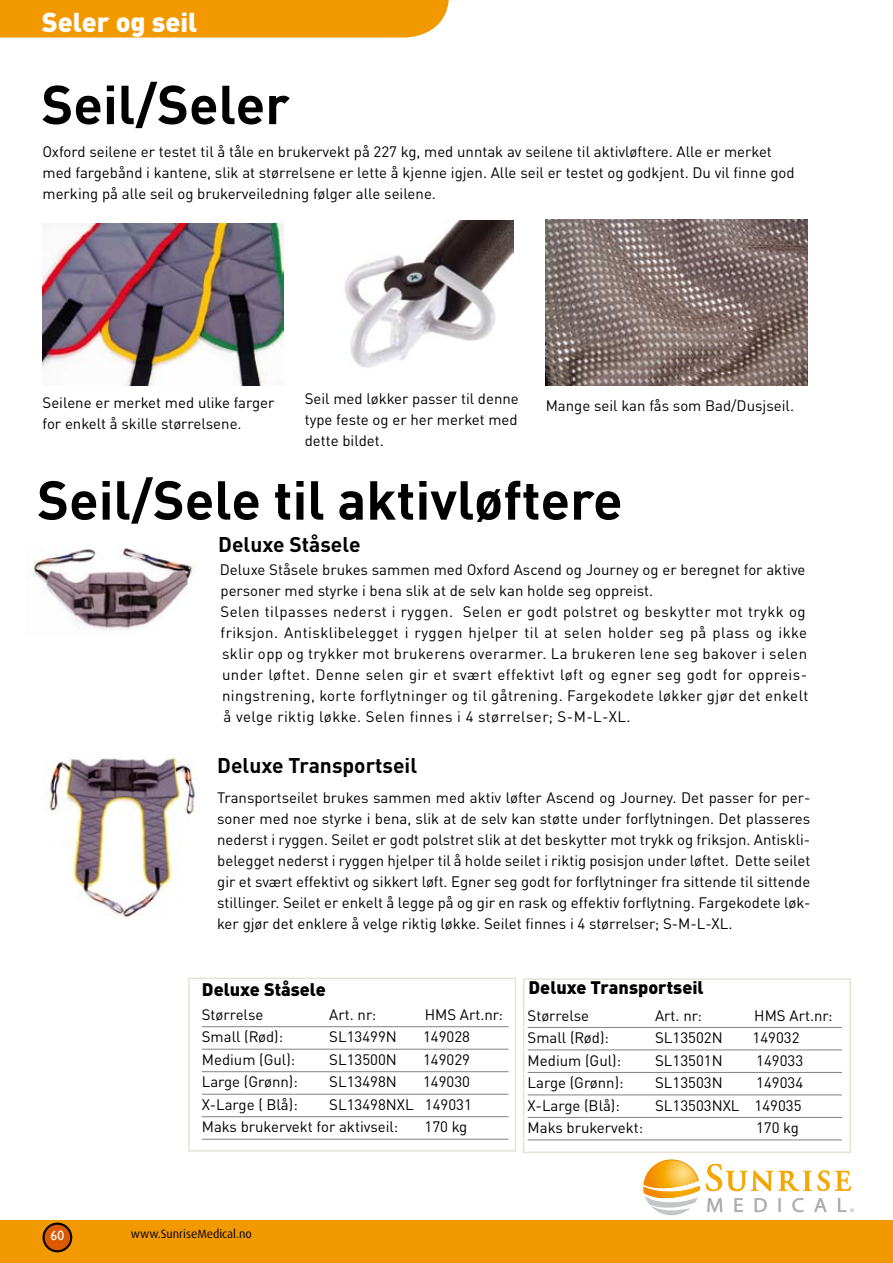
<style>
.page{position:relative;width:893px;height:1263px;background:#fff}
.page>*{position:absolute;margin:0;border:0;box-sizing:border-box;transform-origin:0 0}
.t1{font:700 54px "DINOT";color:#000}
.t2{font:900 27px "DINOT";color:#fff}
.t3{font:700 21px "DINOT";color:#000}
.t4{font:900 18px "DINOT";color:#000}
.t5{font:15px/21px "DINOT";color:#000}
.t6{font:15px/21px "DINOT";letter-spacing:.03em;color:#000}
.t7{font:13.5px "Gill Sans";color:#fff}
.t8{font:12px "Dax OT";color:#000}
</style>
<div class="page">
<div style="left:0;top:0;width:449px;height:38px;background:#f39900"></div>
<div style="left:0;top:1220px;width:893px;height:43px;background:#f39900"></div>
<div style="left:44px;top:1224px;width:27px;height:27px;background:#dc5900;border-radius:50%"></div>
<div style="left:43px;top:1222px;width:29px;height:30px;border:2px solid #000;border-radius:50%"></div>
<svg style="left:643px;top:1159px;width:57px;height:56px"></svg>
<svg style="left:706px;top:1164px;width:145px;height:27px"></svg>
<svg style="left:707px;top:1198px;width:15px;height:14px"></svg>
<svg style="left:734px;top:1198px;width:9px;height:14px"></svg>
<svg style="left:754px;top:1198px;width:13px;height:14px"></svg>
<svg style="left:778px;top:1198px;width:3px;height:14px"></svg>
<svg style="left:792px;top:1198px;width:12px;height:14px"></svg>
<svg style="left:814px;top:1198px;width:13px;height:14px"></svg>
<svg style="left:838px;top:1198px;width:16px;height:14px"></svg>
<img style="left:344px;top:221px;width:170px;height:147px">
<img style="left:32px;top:548px;width:164px;height:82px">
<img style="left:45px;top:756px;width:151px;height:161px">
<img style="left:43px;top:223px;width:240px;height:162px">
<img style="left:546px;top:220px;width:262px;height:165px">
<hr style="left:202px;top:1026px;width:307px;height:1px;background:#818084">
<hr style="left:202px;top:1049px;width:307px;height:1px;background:#818084">
<hr style="left:202px;top:1071px;width:307px;height:1px;background:#818084">
<hr style="left:202px;top:1094px;width:307px;height:1px;background:#818084">
<hr style="left:202px;top:1116px;width:307px;height:1px;background:#818084">
<hr style="left:202px;top:1139px;width:307px;height:1px;background:#818084">
<div style="left:188px;top:977px;width:328px;height:175px;border:2px solid #e4e3d6"></div>
<hr style="left:528px;top:1027px;width:314px;height:1px;background:#818084">
<hr style="left:528px;top:1049px;width:314px;height:1px;background:#818084">
<hr style="left:528px;top:1072px;width:314px;height:1px;background:#818084">
<hr style="left:528px;top:1094px;width:314px;height:1px;background:#818084">
<hr style="left:528px;top:1117px;width:314px;height:1px;background:#818084">
<hr style="left:528px;top:1139px;width:314px;height:1px;background:#818084">
<div style="left:523px;top:978px;width:328px;height:175px;border:2px solid #e4e3d6"></div>
<h2 class="t2" style="left:42px;top:4px;width:157px">Seler og seil</h2>
<h1 class="t1" style="left:41px;top:69px;width:250px">Seil/Seler</h1>
<p class="t5" style="left:43px;top:141px;width:754px">Oxford seilene er testet til å tåle en brukervekt på 227 kg, med unntak av seilene til aktivløftere. Alle er merket med fargebånd i kantene, slik at størrelsene er lette å kjenne igjen. Alle seil er testet og godkjent. Du vil finne god merking på alle seil og brukerveiledning følger alle seilene.</p>
<p class="t5" style="left:305px;top:387px;width:216px;text-align:justify">Seil med løkker passer til denne type feste og er her merket med dette bildet.</p>
<p class="t5" style="left:43px;top:391px;width:233px">Seilene er merket med ulike farger for enkelt å skille størrelsene.</p>
<p class="t5" style="left:546px;top:394px;width:250px">Mange seil kan fås som Bad/Dusjseil.</p>
<h1 class="t1" style="left:37px;top:465px;width:587px">Seil/Sele til aktivløftere</h1>
<h3 class="t3" style="left:218px;top:531px;width:144px">Deluxe Ståsele</h3>
<p class="t6" style="left:220px;top:559px;width:590px">Deluxe Ståsele brukes sammen med Oxford Ascend og Journey og er beregnet for aktive personer med styrke i bena slik at de selv kan holde seg oppreist.<br>Selen tilpasses nederst i ryggen. Selen er godt polstret og beskytter mot trykk og friksjon. Antisklibelegget i ryggen hjelper til at selen holder seg på plass og ikke sklir opp og trykker mot brukerens overarmer. La brukeren lene seg bakover i selen under løftet. Denne selen gir et svært effektivt løft og egner seg godt for oppreis&shy;ningstrening, korte forflytninger og til gåtrening. Fargekodete løkker gjør det enkelt å velge riktig løkke. Selen finnes i 4 størrelser; S-M-L-XL.</p>
<h3 class="t3" style="left:217px;top:752px;width:201px">Deluxe Transportseil</h3>
<p class="t5" style="left:217px;top:786px;width:595px;text-align:justify">Transportseilet brukes sammen med aktiv løfter Ascend og Journey. Det passer for per&shy;soner med noe styrke i bena, slik at de selv kan støtte under forflytningen. Det plasseres nederst i ryggen. Seilet er godt polstret slik at det beskytter mot trykk og friksjon. Antiskli&shy;belegget nederst i ryggen hjelper til å holde seilet i riktig posisjon under løftet. Dette seilet gir et svært effektivt og sikkert løft. Egner seg godt for forflytninger fra sittende til sittende stillinger. Seilet er enkelt å legge på og gir en rask og effektiv forflytning. Fargekodete løk&shy;ker gjør det enklere å velge riktig løkke. Seilet finnes i 4 størrelser; S-M-L-XL.</p>
<p class="t4" style="left:202px;top:977px;width:125px">Deluxe Ståsele</p>
<p class="t4" style="left:529px;top:976px;width:177px">Deluxe Transportseil</p>
<p class="t5" style="left:528px;top:1004px;width:63px">Størrelse</p>
<p class="t5" style="left:655px;top:1004px;width:48px">Art. nr:</p>
<p class="t5" style="left:754px;top:1004px;width:80px">HMS Art.nr:</p>
<p class="t5" style="left:528px;top:1027px;width:83px">Small (Rød):</p>
<p class="t5" style="left:655px;top:1027px;width:69px">SL13502N</p>
<p class="t5" style="left:753px;top:1027px;width:48px">149032</p>
<p class="t5" style="left:528px;top:1049px;width:95px">Medium (Gul):</p>
<p class="t5" style="left:655px;top:1049px;width:69px">SL13501N</p>
<p class="t5" style="left:756px;top:1049px;width:48px">149033</p>
<p class="t5" style="left:528px;top:1072px;width:97px">Large (Grønn):</p>
<p class="t5" style="left:655px;top:1072px;width:69px">SL13503N</p>
<p class="t5" style="left:756px;top:1072px;width:48px">149034</p>
<p class="t5" style="left:528px;top:1094px;width:94px">X-Large (Blå):</p>
<p class="t5" style="left:655px;top:1094px;width:148px">SL13503NXL 149035</p>
<p class="t5" style="left:528px;top:1117px;width:117px">Maks brukervekt:</p>
<p class="t5" style="left:756px;top:1117px;width:44px">170 kg</p>
<p class="t5" style="left:202px;top:1004px;width:63px">Størrelse</p>
<p class="t5" style="left:329px;top:1004px;width:48px">Art. nr:</p>
<p class="t5" style="left:425px;top:1004px;width:80px">HMS Art.nr:</p>
<p class="t5" style="left:202px;top:1026px;width:83px">Small (Rød):</p>
<p class="t5" style="left:329px;top:1026px;width:69px">SL13499N</p>
<p class="t5" style="left:423px;top:1026px;width:48px">149028</p>
<p class="t5" style="left:202px;top:1049px;width:95px">Medium (Gul):</p>
<p class="t5" style="left:329px;top:1049px;width:69px">SL13500N</p>
<p class="t5" style="left:423px;top:1049px;width:48px">149029</p>
<p class="t5" style="left:202px;top:1071px;width:97px">Large (Grønn):</p>
<p class="t5" style="left:329px;top:1071px;width:69px">SL13498N</p>
<p class="t5" style="left:423px;top:1071px;width:48px">149030</p>
<p class="t5" style="left:202px;top:1094px;width:97px">X-Large ( Blå):</p>
<p class="t5" style="left:202px;top:1093px;width:272px;line-height:22.5px;text-indent:128px">SL13498NXL 149031<br>Maks brukervekt for aktivseil:</p>
<p class="t5" style="left:424px;top:1116px;width:44px">170 kg</p>
<p class="t7" style="left:51px;top:1228px;width:15px">60</p>
<p class="t8" style="left:131px;top:1226px;width:122px">www.SunriseMedical.no</p>
</div>
